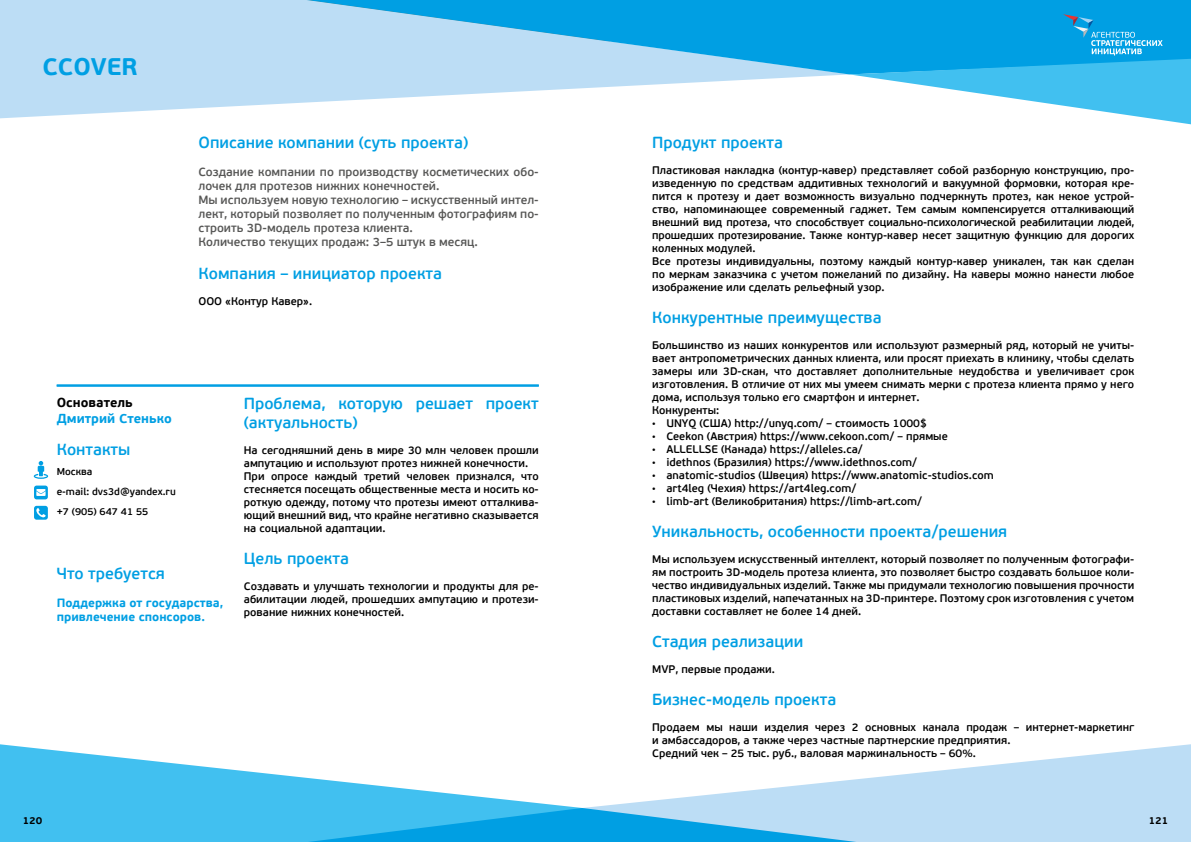
<style>
.page{position:relative;width:1191px;height:842px;background:#fff}
.page>*{position:absolute;margin:0;border:0;box-sizing:border-box;transform-origin:0 0}
.t1{font:700 24px "PF Beau Sans Pro";color:#009fe3}
.t2{font:600 16px/19px "PF Beau Sans Pro";color:#009fe3}
.t3{font:700 13px "PF Beau Sans Pro";color:#009fe3}
.t4{font:700 13px "PF Beau Sans Pro";color:#000}
.t5{font:600 12px/14px "PF Beau Sans Pro";color:#575756}
.t6{font:700 12px/14px "PF Beau Sans Pro";color:#009fe3}
.t7{font:600 11px/13px "PF Beau Sans Pro";color:#000}
.t8{font:600 10px/20px "PF Beau Sans Pro";color:#000}
.t9{font:700 10px "PF Beau Sans Pro";color:#000}
.s1{font-family:"Times New Roman";font-weight:400;font-size:10px}
</style>
<div class="page">
<svg style="left:0;top:744px;width:582px;height:98px;fill:#41c0f0"></svg>
<svg style="left:0;top:0;width:849px;height:119px;fill:#bcddf5"></svg>
<svg style="left:203px;top:0;width:988px;height:74px;background:#63bfec"></svg>
<svg style="left:583px;top:744px;width:608px;height:98px;fill:#bcddf5"></svg>
<svg style="left:194px;top:808px;width:776px;height:34px;background:#51bded"></svg>
<svg style="left:849px;top:14px;width:342px;height:111px"></svg>
<svg style="left:34px;top:506px;width:14px;height:14px"></svg>
<svg style="left:34px;top:486px;width:14px;height:13px"></svg>
<svg style="left:34px;top:461px;width:14px;height:18px"></svg>
<hr style="left:57px;top:385px;width:482px;height:2px;background:#009fe3">
<h1 class="t1" style="left:43px;top:51px;width:97px">CCOVER</h1>
<h2 class="t2" style="left:198px;top:133px;width:271px">Описание компании (суть проекта)</h2>
<p class="t5" style="left:198px;top:165px;width:342px">Создание компании по производству косметических обо&shy;лочек для протезов нижних конечностей.<br>Мы используем новую технологию – искусственный интел&shy;лект, который позволяет по полученным фотографиям по&shy;строить 3D-модель протеза клиента.<br>Количество текущих продаж: 3–5 штук в месяц.</p>
<h2 class="t2" style="left:198px;top:264px;width:245px">Компания – инициатор проекта</h2>
<p class="t7" style="left:198px;top:295px;width:115px">ООО «Контур Кавер».</p>
<p class="t4" style="left:57px;top:394px;width:78px">Основатель</p>
<p class="t3" style="left:57px;top:410px;width:117px">Дмитрий Стенько</p>
<h2 class="t2" style="left:57px;top:440px;width:75px">Контакты</h2>
<p class="t8" style="left:57px;top:461px;width:121px">Москва<br>e-mail: dvs3d@yandex.ru +7 (905) 647 41 55</p>
<h2 class="t2" style="left:57px;top:564px;width:110px">Что требуется</h2>
<p class="t6" style="left:57px;top:596px;width:168px">Поддержка от государства, привлечение спонсоров.</p>
<h2 class="t2" style="left:244px;top:394px;width:296px">Проблема, которую решает проект (актуальность)</h2>
<p class="t7" style="left:244px;top:444px;width:296px">На сегодняшний день в мире 30 млн человек прошли ампутацию и используют протез нижней конечности.<br>При опросе каждый третий человек признался, что стесняется посещать общественные места и носить ко&shy;роткую одежду, потому что протезы имеют отталкива&shy;ющий внешний вид, что крайне негативно сказывается на социальной адаптации.</p>
<h2 class="t2" style="left:244px;top:549px;width:107px">Цель проекта</h2>
<p class="t7" style="left:244px;top:580px;width:296px;text-align:justify">Создавать и улучшать технологии и продукты для ре&shy;абилитации людей, прошедших ампутацию и протези&shy;рование нижних конечностей.</p>
<h2 class="t2" style="left:652px;top:133px;width:132px">Продукт проекта</h2>
<p class="t7" style="left:652px;top:164px;width:483px">Пластиковая накладка (контур-кавер) представляет собой разборную конструкцию, про&shy;изведенную по средствам аддитивных технологий и вакуумной формовки, которая кре&shy;пится к протезу и дает возможность визуально подчеркнуть протез, как некое устрой&shy;ство, напоминающее современный гаджет. Тем самым компенсируется отталкивающий внешний вид протеза, что способствует социально-психологической реабилитации людей, прошедших протезирование. Также контур-кавер несет защитную функцию для дорогих коленных модулей.<br>Все протезы индивидуальны, поэтому каждый контур-кавер уникален, так как сделан по меркам заказчика с учетом пожеланий по дизайну. На каверы можно нанести любое изображение или сделать рельефный узор.</p>
<h2 class="t2" style="left:652px;top:308px;width:231px">Конкурентные преимущества</h2>
<p class="t7" style="left:652px;top:339px;width:483px">Большинство из наших конкурентов или используют размерный ряд, который не учиты&shy;вает антропометрических данных клиента, или просят приехать в клинику, чтобы сделать замеры или 3D-скан, что доставляет дополнительные неудобства и увеличивает срок изготовления. В отличие от них мы умеем снимать мерки с протеза клиента прямо у него дома, используя только его смартфон и интернет.<br>Конкуренты:</p>
<p class="t7" style="left:652px;top:417px;width:276px"><span class="s1">•</span> UNYQ (США) http://unyq.com/ – стоимость 1000$</p>
<p class="t7" style="left:652px;top:430px;width:297px"><span class="s1">•</span> Ceekon (Австрия) https://www.cekoon.com/ – прямые</p>
<p class="t7" style="left:652px;top:443px;width:212px"><span class="s1">•</span> ALLELLSE (Канада) https://alleles.ca/</p>
<p class="t7" style="left:652px;top:456px;width:266px"><span class="s1">•</span> idethnos (Бразилия) https://www.idethnos.com/</p>
<p class="t7" style="left:652px;top:469px;width:343px"><span class="s1">•</span> anatomic-studios (Швеция) https://www.anatomic-studios.com</p>
<p class="t7" style="left:652px;top:482px;width:206px"><span class="s1">•</span> art4leg (Чехия) https://art4leg.com/</p>
<p class="t7" style="left:652px;top:495px;width:271px"><span class="s1">•</span> limb-art (Великобритания) https://limb-art.com/</p>
<h2 class="t2" style="left:652px;top:522px;width:356px">Уникальность, особенности проекта/решения</h2>
<p class="t7" style="left:652px;top:553px;width:483px;text-align:justify">Мы используем искусственный интеллект, который позволяет по полученным фотографи&shy;ям построить 3D-модель протеза клиента, это позволяет быстро создавать большое коли&shy;чество индивидуальных изделий. Также мы придумали технологию повышения прочности пластиковых изделий, напечатанных на 3D-принтере. Поэтому срок изготовления с учетом доставки составляет не более 14 дней.</p>
<h2 class="t2" style="left:652px;top:632px;width:153px">Стадия реализации</h2>
<p class="t7" style="left:652px;top:663px;width:124px">MVP, первые продажи.</p>
<h2 class="t2" style="left:652px;top:690px;width:185px">Бизнес-модель проекта</h2>
<p class="t7" style="left:652px;top:721px;width:483px">Продаем мы наши изделия через 2 основных канала продаж – интернет-маркетинг и амбассадоров, а также через частные партнерские предприятия.<br>Средний чек – 25 тыс. руб., валовая маржинальность – 60%.</p>
<p class="t9" style="left:23px;top:814px;width:21px">120</p>
<p class="t9" style="left:1148px;top:814px;width:21px">121</p>
</div>
